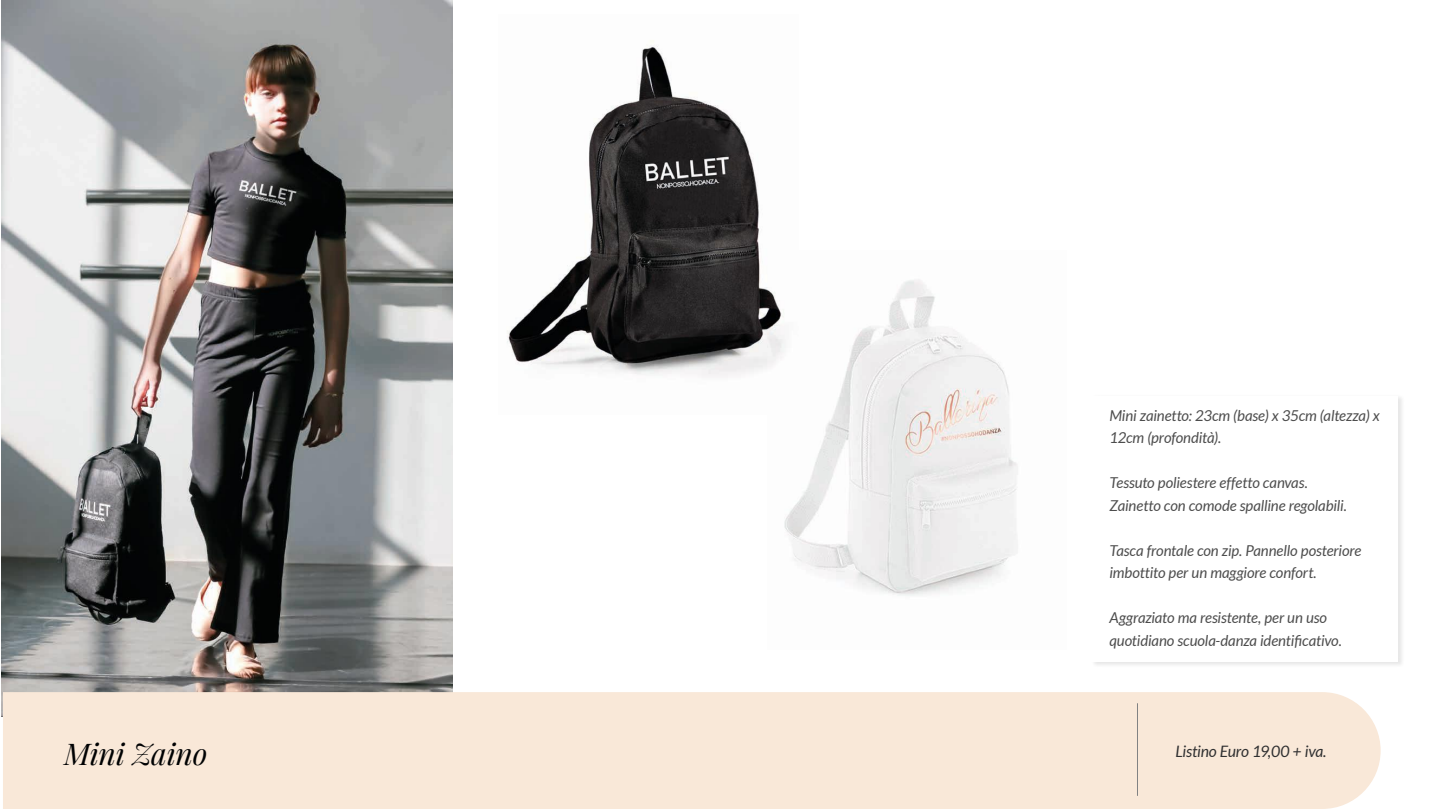
<style>
.page{position:relative;width:1440px;height:810px;background:#fff}
.page>*{position:absolute;margin:0;border:0;box-sizing:border-box;transform-origin:0 0}
.t1{font:italic 30px "Playfair Display";letter-spacing:-.01em;color:#010203}
.t2{font:italic 15.75px "Lato";letter-spacing:-.015em;color:#303031}
.t3{font:italic 15px/22.5px "Lato";letter-spacing:-.01em;color:#4d4d4d}
</style>
<div class="page">
<img style="left:784px;top:279px;width:234px;height:317px">
<img style="left:1px;top:1px;width:451px;height:715px">
<div style="left:3px;top:692px;width:1378px;height:117px;background:#f9e8d8"></div>
<hr style="left:1137px;top:703px;width:1px;height:93px;background:#818283">
<img style="left:507px;top:40px;width:291px;height:374px">
<p class="t3" style="left:1109px;top:405px;width:272px">Mini zainetto: 23cm (base) x 35cm (altezza) x<br>12cm (profondità).</p>
<p class="t3" style="left:1109px;top:472px;width:239px">Tessuto poliestere effetto canvas.<br>Zainetto con comode spalline regolabili.</p>
<p class="t3" style="left:1109px;top:540px;width:254px">Tasca frontale con zip. Pannello posteriore imbottito per un maggiore confort.</p>
<p class="t3" style="left:1109px;top:607px;width:234px">Aggraziato ma resistente, per un uso quotidiano scuola-danza identificativo.</p>
<h1 class="t1" style="left:64px;top:730px;width:145px">Mini Zaino</h1>
<p class="t2" style="left:1175px;top:742px;width:153px">Listino Euro 19,00 + iva.</p>
</div>
